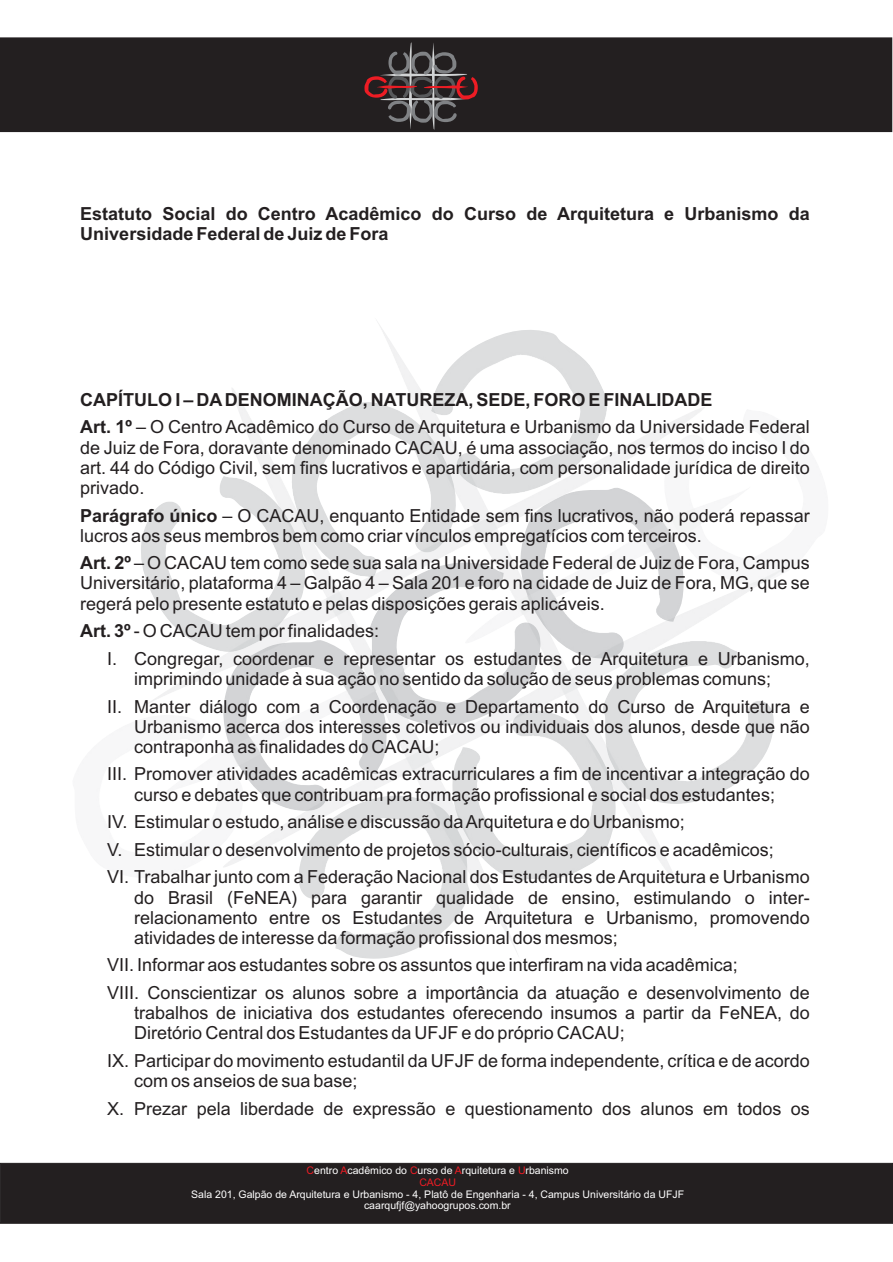
<style>
.page{position:relative;width:893px;height:1262px;background:#fff}
.page>*{position:absolute;margin:0;border:0;box-sizing:border-box;transform-origin:0 0}
.t1{font:18px/20.1px "Arial";color:#231f20}
.t2{font:700 18px/20.1px "Arial";color:#231f20}
.t3{font:10.5px/11.7px "Arial";color:#fff;text-align:center}
.t4{font:10.5px "Arial";color:#ed1c24}
.s1{font-weight:700}
.s2{color:#ed1c24}
</style>
<div class="page">
<div style="left:0;top:1163px;width:893px;height:60px;background:#231f20"></div>
<div style="left:0;top:38px;width:891px;height:94px;background:#231f20"></div>
<img style="left:141px;top:474px;width:167px;height:160px">
<img style="left:433px;top:330px;width:174px;height:147px">
<img style="left:288px;top:401px;width:172px;height:178px">
<img style="left:368px;top:562px;width:174px;height:166px">
<img style="left:297px;top:792px;width:174px;height:167px">
<img style="left:601px;top:664px;width:173px;height:142px">
<img style="left:452px;top:708px;width:166px;height:174px">
<img style="left:146px;top:634px;width:301px;height:172px">
<img style="left:435px;top:477px;width:330px;height:187px">
<svg style="left:364px;top:37px;width:114px;height:96px"></svg>
<p class="t2" style="left:80px;top:205px;width:731px">Estatuto Social do Centro Acadêmico do Curso de Arquitetura e Urbanismo da<br>Universidade Federal de Juiz de Fora</p>
<p class="t1" style="left:80px;top:387px;width:731px;line-height:27.6px"><span class="s1">CAPÍTULO I – DADENOMINAÇÃO, NATUREZA, SEDE, FORO E FINALIDADE<br>Art. 1º</span> – O Centro Acadêmico do Curso de Arquitetura e Urbanismo da Universidade Federal</p>
<p class="t1" style="left:80px;top:439px;width:731px;text-align:justify">de Juiz de Fora, doravante denominado CACAU, é uma associação, nos termos do inciso I do art. 44 do Código Civil, sem fins lucrativos e apartidária, com personalidade jurídica de direito privado.</p>
<p class="t1" style="left:80px;top:507px;width:731px"><span class="s1">Parágrafo único</span> – O CACAU, enquanto Entidade sem fins lucrativos, não poderá repassar lucros aos seus membros bem como criar vínculos empregatícios com terceiros.</p>
<p class="t1" style="left:80px;top:554px;width:731px;text-align:justify"><span class="s1">Art. 2º</span> – O CACAU tem como sede sua sala na Universidade Federal de Juiz de Fora, Campus Universitário, plataforma 4 – Galpão 4 – Sala 201 e foro na cidade de Juiz de Fora, MG, que se regerá pelo presente estatuto e pelas disposições gerais aplicáveis.</p>
<p class="t1" style="left:107px;top:619px;width:704px;line-height:27.6px;text-indent:-27px"><span class="s1">Art. 3º</span> - O CACAU tem por finalidades:<br>I. Congregar, coordenar e representar os estudantes de Arquitetura e Urbanismo,</p>
<p class="t1" style="left:107px;top:666px;width:704px;line-height:27.6px;text-indent:27px">imprimindo unidade à sua ação no sentido da solução de seus problemas comuns;<br>II. Manter diálogo com a Coordenação e Departamento do Curso de Arquitetura e</p>
<p class="t1" style="left:134px;top:718px;width:677px">Urbanismo acerca dos interesses coletivos ou individuais dos alunos, desde que não contraponha as finalidades do CACAU;</p>
<p class="t1" style="left:107px;top:765px;width:704px;text-align:center">III. Promover atividades acadêmicas extracurriculares a fim de incentivar a integração do curso e debates que contribuam pra formação profissional e social dos estudantes;</p>
<p class="t1" style="left:107px;top:809px;width:704px;line-height:27.6px">IV. Estimular o estudo, análise e discussão da Arquitetura e do Urbanismo;<br>V. Estimular o desenvolvimento de projetos sócio-culturais, científicos e acadêmicos;<br>VI. Trabalhar junto com a Federação Nacional dos Estudantes de Arquitetura e Urbanismo</p>
<p class="t1" style="left:134px;top:888px;width:677px;text-align:justify">do Brasil (FeNEA) para garantir qualidade de ensino, estimulando o inter&shy;relacionamento entre os Estudantes de Arquitetura e Urbanismo, promovendo atividades de interesse da formação profissional dos mesmos;</p>
<p class="t1" style="left:107px;top:953px;width:704px;line-height:27.6px">VII. Informar aos estudantes sobre os assuntos que interfiram na vida acadêmica;<br>VIII. Conscientizar os alunos sobre a importância da atuação e desenvolvimento de</p>
<p class="t1" style="left:134px;top:1004px;width:677px">trabalhos de iniciativa dos estudantes oferecendo insumos a partir da FeNEA, do<br>Diretório Central dos Estudantes da UFJF e do próprio CACAU;</p>
<p class="t1" style="left:134px;top:1052px;width:677px;text-indent:-27px">IX. Participar do movimento estudantil da UFJF de forma independente, crítica e de acordo com os anseios de sua base;</p>
<p class="t1" style="left:107px;top:1099px;width:704px">X. Prezar pela liberdade de expressão e questionamento dos alunos em todos os</p>
<p class="t4" style="left:340px;top:1166px;width:9px">A</p>
<p class="t4" style="left:410px;top:1166px;width:9px">C</p>
<p class="t4" style="left:455px;top:1166px;width:9px">A</p>
<p class="t4" style="left:518px;top:1166px;width:9px">U</p>
<p class="t4" style="left:419px;top:1178px;width:38px">CACAU</p>
<p class="t3" style="left:191px;top:1189px;width:494px">Sala 201, Galpão de Arquitetura e Urbanismo - 4, Platô de Engenharia - 4, Campus Universitário da UFJF caarqufjf@yahoogrupos.com.br</p>
<p class="t3" style="left:306px;top:1165px;width:264px"><span class="s2">C</span>entro cadêmico do urso de rquitetura e rbanismo</p>
</div>
